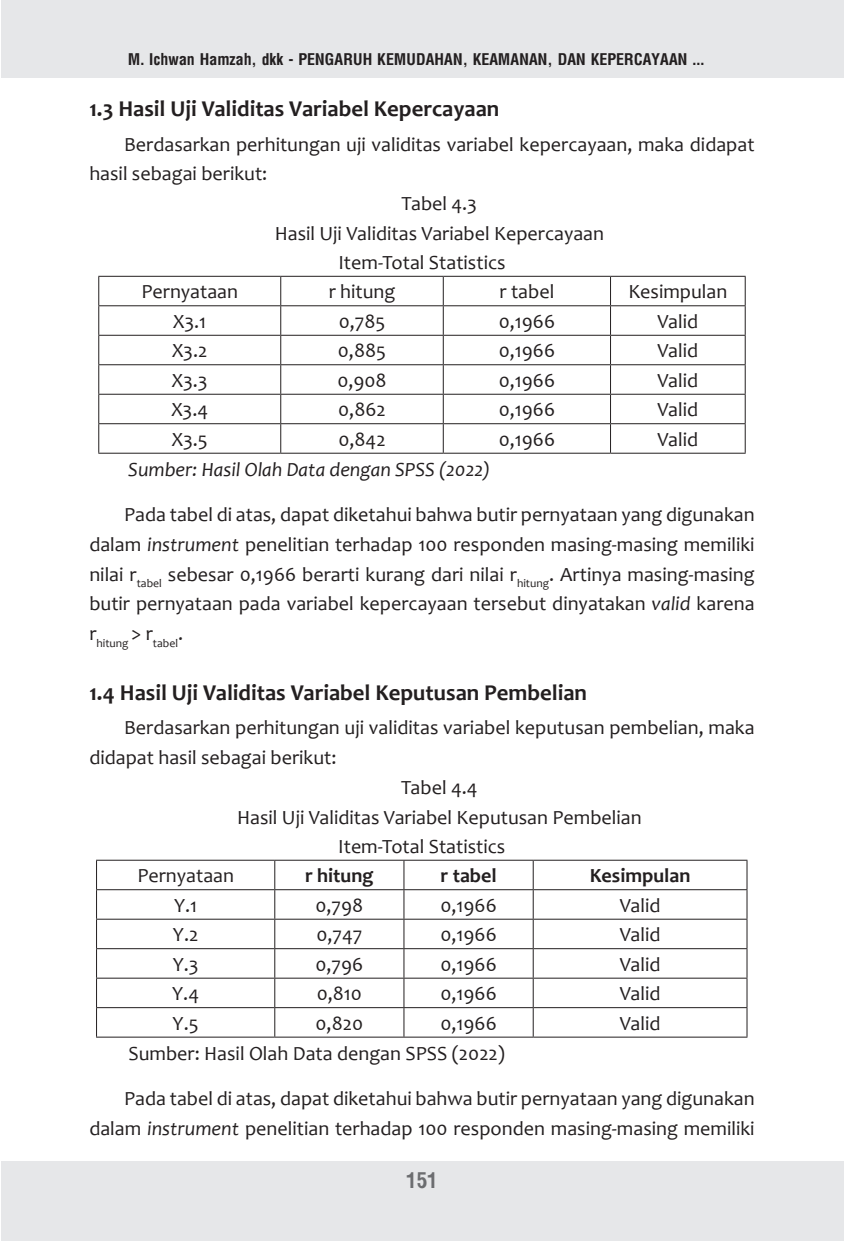
<style>
.page{position:relative;width:844px;height:1241px;background:#fff}
.page>*{position:absolute;margin:0;border:0;box-sizing:border-box;transform-origin:0 0}
.no_1_bold{font:700 22.75px "Candara";color:#231f20}
.t1{font:700 21px "Arena Condensed";color:#6c6d70}
.Paragraph_1{font:20.12px/29.8px "Candara";color:#231f20}
.Paragraph{font:20.12px "Candara";color:#231f20}
.Paragraph_1-2{font:italic 20.12px "Candara";color:#231f20}
.Paragraph-2{font:700 20.12px "Candara";color:#231f20}
.footnote{font:700 15.75px "Arena Condensed";color:#231f20}
.Paragraph_1-3{font:11.72px "Candara";color:#231f20}
.s1{font-style:italic}
</style>
<div class="page">
<hr style="left:0;top:0;width:1px;height:78px;background:#e6e7e9">
<hr style="left:0;top:1161px;width:1px;height:79px;background:#e6e7e9">
<div style="left:1px;top:0;width:842px;height:78px;background:#e6e7e9"></div>
<div style="left:1px;top:1161px;width:842px;height:79px;background:#e6e7e9"></div>
<svg style="left:99px;top:275px;width:646px;height:177px"></svg>
<hr style="left:98px;top:276px;width:183px;height:1px;background:#231f20">
<hr style="left:281px;top:276px;width:162px;height:1px;background:#231f20">
<hr style="left:443px;top:276px;width:167px;height:1px;background:#231f20">
<hr style="left:610px;top:276px;width:135px;height:1px;background:#231f20">
<hr style="left:98px;top:305px;width:183px;height:1px;background:#231f20">
<hr style="left:281px;top:305px;width:162px;height:1px;background:#231f20">
<hr style="left:443px;top:305px;width:167px;height:1px;background:#231f20">
<hr style="left:610px;top:305px;width:135px;height:1px;background:#231f20">
<hr style="left:98px;top:335px;width:183px;height:1px;background:#231f20">
<hr style="left:281px;top:335px;width:162px;height:1px;background:#231f20">
<hr style="left:443px;top:335px;width:167px;height:1px;background:#231f20">
<hr style="left:610px;top:335px;width:135px;height:1px;background:#231f20">
<hr style="left:98px;top:364px;width:183px;height:1px;background:#231f20">
<hr style="left:281px;top:364px;width:162px;height:1px;background:#231f20">
<hr style="left:443px;top:364px;width:167px;height:1px;background:#231f20">
<hr style="left:610px;top:364px;width:135px;height:1px;background:#231f20">
<hr style="left:98px;top:394px;width:183px;height:1px;background:#231f20">
<hr style="left:281px;top:394px;width:162px;height:1px;background:#231f20">
<hr style="left:443px;top:394px;width:167px;height:1px;background:#231f20">
<hr style="left:610px;top:394px;width:135px;height:1px;background:#231f20">
<hr style="left:98px;top:423px;width:183px;height:1px;background:#231f20">
<hr style="left:281px;top:423px;width:162px;height:1px;background:#231f20">
<hr style="left:443px;top:423px;width:167px;height:1px;background:#231f20">
<hr style="left:610px;top:423px;width:135px;height:1px;background:#231f20">
<hr style="left:98px;top:452px;width:183px;height:1px;background:#231f20">
<hr style="left:281px;top:452px;width:162px;height:1px;background:#231f20">
<hr style="left:443px;top:452px;width:167px;height:1px;background:#231f20">
<hr style="left:610px;top:452px;width:135px;height:1px;background:#231f20">
<svg style="left:98px;top:277px;width:1px;height:175px"></svg>
<svg style="left:280px;top:277px;width:1px;height:175px"></svg>
<svg style="left:442px;top:277px;width:1px;height:175px"></svg>
<svg style="left:610px;top:277px;width:1px;height:175px"></svg>
<svg style="left:744px;top:277px;width:1px;height:175px"></svg>
<svg style="left:97px;top:860px;width:649px;height:176px"></svg>
<hr style="left:96px;top:859px;width:179px;height:1px;background:#231f20">
<hr style="left:275px;top:859px;width:129px;height:1px;background:#231f20">
<hr style="left:404px;top:859px;width:129px;height:1px;background:#231f20">
<hr style="left:533px;top:859px;width:214px;height:1px;background:#231f20">
<hr style="left:96px;top:889px;width:179px;height:1px;background:#231f20">
<hr style="left:275px;top:889px;width:129px;height:1px;background:#231f20">
<hr style="left:404px;top:889px;width:129px;height:1px;background:#231f20">
<hr style="left:533px;top:889px;width:214px;height:1px;background:#231f20">
<hr style="left:96px;top:918px;width:179px;height:1px;background:#231f20">
<hr style="left:275px;top:918px;width:129px;height:1px;background:#231f20">
<hr style="left:404px;top:918px;width:129px;height:1px;background:#231f20">
<hr style="left:533px;top:918px;width:214px;height:1px;background:#231f20">
<hr style="left:96px;top:948px;width:179px;height:1px;background:#231f20">
<hr style="left:275px;top:948px;width:129px;height:1px;background:#231f20">
<hr style="left:404px;top:948px;width:129px;height:1px;background:#231f20">
<hr style="left:533px;top:948px;width:214px;height:1px;background:#231f20">
<hr style="left:96px;top:977px;width:179px;height:1px;background:#231f20">
<hr style="left:275px;top:977px;width:129px;height:1px;background:#231f20">
<hr style="left:404px;top:977px;width:129px;height:1px;background:#231f20">
<hr style="left:533px;top:977px;width:214px;height:1px;background:#231f20">
<hr style="left:96px;top:1007px;width:179px;height:1px;background:#231f20">
<hr style="left:275px;top:1007px;width:129px;height:1px;background:#231f20">
<hr style="left:404px;top:1007px;width:129px;height:1px;background:#231f20">
<hr style="left:533px;top:1007px;width:214px;height:1px;background:#231f20">
<hr style="left:96px;top:1036px;width:179px;height:1px;background:#231f20">
<hr style="left:275px;top:1036px;width:129px;height:1px;background:#231f20">
<hr style="left:404px;top:1036px;width:129px;height:1px;background:#231f20">
<hr style="left:533px;top:1036px;width:214px;height:1px;background:#231f20">
<svg style="left:96px;top:860px;width:1px;height:176px"></svg>
<svg style="left:274px;top:860px;width:1px;height:176px"></svg>
<svg style="left:403px;top:860px;width:1px;height:176px"></svg>
<svg style="left:532px;top:860px;width:1px;height:176px"></svg>
<svg style="left:746px;top:860px;width:1px;height:176px"></svg>
<p class="footnote" style="left:128px;top:50px;width:577px">M. Ichwan Hamzah, dkk - PENGARUH KEMUDAHAN, KEAMANAN, DAN KEPERCAYAAN ...</p>
<p class="no_1_bold" style="left:89px;top:94px;width:411px">1.3 Hasil Uji Validitas Variabel Kepercayaan</p>
<p class="Paragraph_1" style="left:89px;top:129px;width:666px;text-indent:35px">Berdasarkan perhitungan uji validitas variabel kepercayaan, maka didapat hasil sebagai berikut:</p>
<p class="Paragraph_1" style="left:401px;top:188px;width:77px">Tabel 4.3</p>
<p class="Paragraph_1" style="left:274px;top:218px;width:331px">Hasil Uji Validitas Variabel Kepercayaan</p>
<p class="Paragraph" style="left:338px;top:250px;width:169px">Item-Total Statistics</p>
<p class="Paragraph" style="left:141px;top:279px;width:98px">Pernyataan</p>
<p class="Paragraph" style="left:328px;top:279px;width:68px">r hitung</p>
<p class="Paragraph" style="left:499px;top:279px;width:56px">r tabel</p>
<p class="Paragraph" style="left:628px;top:279px;width:100px">Kesimpulan</p>
<p class="Paragraph" style="left:173px;top:308px;width:35px">X3.1</p>
<p class="Paragraph" style="left:338px;top:308px;width:48px">0,785</p>
<p class="Paragraph" style="left:498px;top:308px;width:58px">0,1966</p>
<p class="Paragraph" style="left:657px;top:308px;width:42px">Valid</p>
<p class="Paragraph" style="left:172px;top:338px;width:37px">X3.2</p>
<p class="Paragraph" style="left:338px;top:338px;width:50px">0,885</p>
<p class="Paragraph" style="left:498px;top:338px;width:58px">0,1966</p>
<p class="Paragraph" style="left:657px;top:338px;width:42px">Valid</p>
<p class="Paragraph" style="left:172px;top:367px;width:37px">X3.3</p>
<p class="Paragraph" style="left:337px;top:367px;width:51px">0,908</p>
<p class="Paragraph" style="left:498px;top:367px;width:58px">0,1966</p>
<p class="Paragraph" style="left:657px;top:367px;width:42px">Valid</p>
<p class="Paragraph" style="left:171px;top:397px;width:38px">X3.4</p>
<p class="Paragraph" style="left:338px;top:397px;width:49px">0,862</p>
<p class="Paragraph" style="left:498px;top:397px;width:58px">0,1966</p>
<p class="Paragraph" style="left:657px;top:397px;width:42px">Valid</p>
<p class="Paragraph" style="left:172px;top:426px;width:37px">X3.5</p>
<p class="Paragraph" style="left:338px;top:426px;width:49px">0,842</p>
<p class="Paragraph" style="left:498px;top:426px;width:58px">0,1966</p>
<p class="Paragraph" style="left:657px;top:426px;width:42px">Valid</p>
<p class="Paragraph_1-2" style="left:128px;top:457px;width:363px">Sumber: Hasil Olah Data dengan SPSS (2022)</p>
<p class="Paragraph_1" style="left:89px;top:499px;width:666px;text-align:justify;text-indent:35px">Pada tabel di atas, dapat diketahui bahwa butir pernyataan yang digunakan dalam <span class="s1">instrument</span> penelitian terhadap 100 responden masing-masing memiliki nilai r<sub>tabel</sub> sebesar 0,1966 berarti kurang dari nilai r<sub>hitung</sub>. Artinya masing-masing butir pernyataan pada variabel kepercayaan tersebut dinyatakan <span class="s1">valid</span> karena</p>
<p class="Paragraph_1-3" style="left:89px;top:635px;width:95px"><sup>r</sup>hitung <sup>&gt;</sup> <sup>r</sup>tabel<sup>.</sup></p>
<p class="no_1_bold" style="left:89px;top:678px;width:499px">1.4 Hasil Uji Validitas Variabel Keputusan Pembelian</p>
<p class="Paragraph_1" style="left:89px;top:712px;width:666px;text-indent:35px">Berdasarkan perhitungan uji validitas variabel keputusan pembelian, maka didapat hasil sebagai berikut:</p>
<p class="Paragraph_1" style="left:401px;top:772px;width:78px">Tabel 4.4</p>
<p class="Paragraph_1" style="left:237px;top:802px;width:406px">Hasil Uji Validitas Variabel Keputusan Pembelian</p>
<p class="Paragraph" style="left:338px;top:833px;width:169px">Item-Total Statistics</p>
<p class="Paragraph" style="left:137px;top:863px;width:98px">Pernyataan</p>
<p class="Paragraph-2" style="left:305px;top:863px;width:70px">r hitung</p>
<p class="Paragraph-2" style="left:440px;top:863px;width:57px">r tabel</p>
<p class="Paragraph-2" style="left:589px;top:863px;width:102px">Kesimpulan</p>
<p class="Paragraph" style="left:174px;top:892px;width:25px">Y.1</p>
<p class="Paragraph" style="left:315px;top:892px;width:49px">0,798</p>
<p class="Paragraph" style="left:440px;top:892px;width:58px">0,1966</p>
<p class="Paragraph" style="left:619px;top:892px;width:42px">Valid</p>
<p class="Paragraph" style="left:173px;top:921px;width:27px">Y.2</p>
<p class="Paragraph" style="left:316px;top:921px;width:47px">0,747</p>
<p class="Paragraph" style="left:440px;top:921px;width:58px">0,1966</p>
<p class="Paragraph" style="left:619px;top:921px;width:42px">Valid</p>
<p class="Paragraph" style="left:173px;top:951px;width:27px">Y.3</p>
<p class="Paragraph" style="left:315px;top:951px;width:49px">0,796</p>
<p class="Paragraph" style="left:440px;top:951px;width:58px">0,1966</p>
<p class="Paragraph" style="left:619px;top:951px;width:42px">Valid</p>
<p class="Paragraph" style="left:172px;top:980px;width:28px">Y.4</p>
<p class="Paragraph" style="left:316px;top:980px;width:47px">0,810</p>
<p class="Paragraph" style="left:440px;top:980px;width:58px">0,1966</p>
<p class="Paragraph" style="left:619px;top:980px;width:42px">Valid</p>
<p class="Paragraph" style="left:173px;top:1010px;width:28px">Y.5</p>
<p class="Paragraph" style="left:315px;top:1010px;width:49px">0,820</p>
<p class="Paragraph" style="left:440px;top:1010px;width:58px">0,1966</p>
<p class="Paragraph" style="left:619px;top:1010px;width:42px">Valid</p>
<p class="Paragraph_1" style="left:128px;top:1038px;width:378px">Sumber: Hasil Olah Data dengan SPSS (2022)</p>
<p class="Paragraph_1" style="left:89px;top:1083px;width:666px;text-align:right">Pada tabel di atas, dapat diketahui bahwa butir pernyataan yang digunakan dalam <span class="s1">instrument</span> penelitian terhadap 100 responden masing-masing memiliki</p>
<p class="t1" style="left:406px;top:1167px;width:33px">151</p>
</div>
